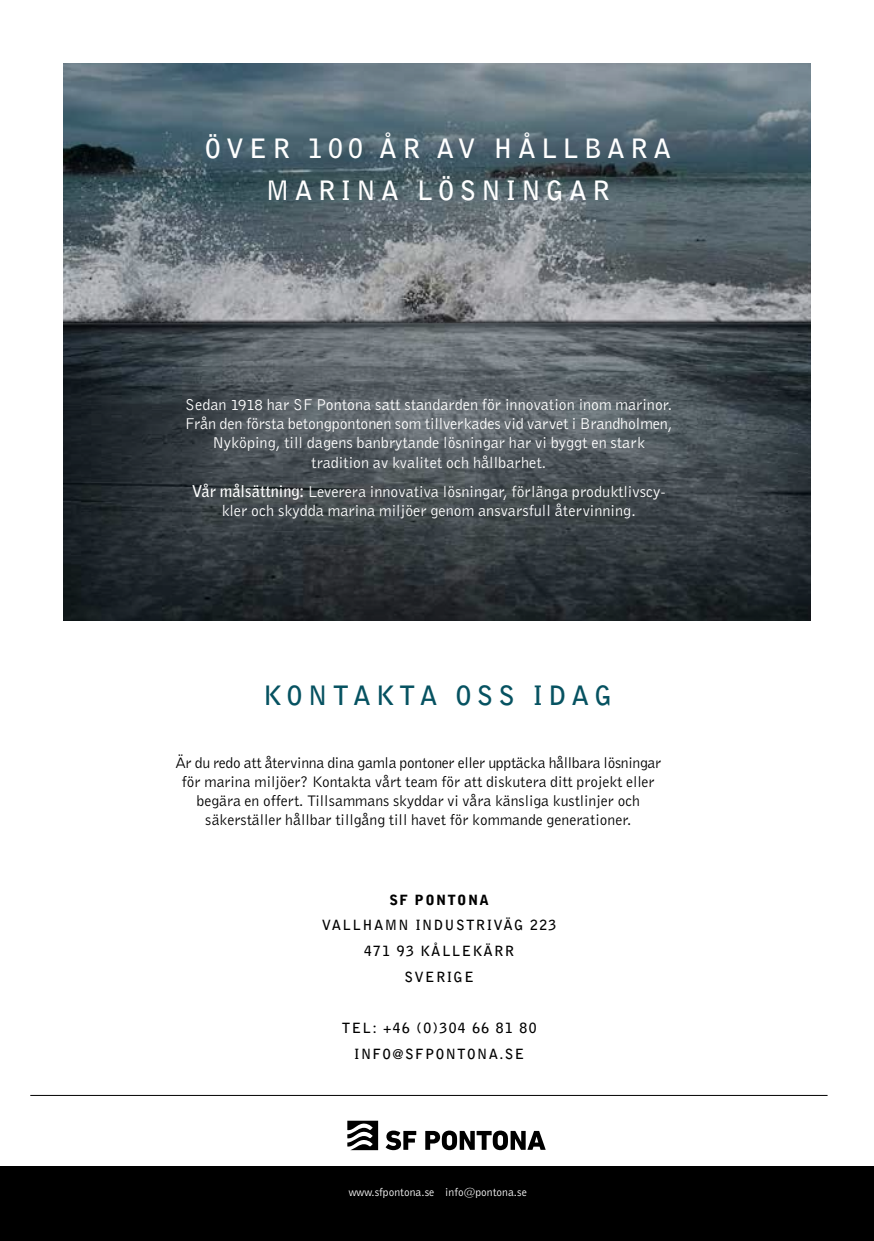
<style>
.page{position:relative;width:874px;height:1241px;background:#fff}
.page>*{position:absolute;margin:0;border:0;box-sizing:border-box;transform-origin:0 0}
.t1{font:700 26.6px/42.2px "Bell Gothic Std";letter-spacing:.2em;color:#fff;text-align:center}
.t2{font:700 26.6px "Bell Gothic Std";letter-spacing:.2em;color:#065261}
.t3{font:16.28px/19.4px "Bell Gothic";color:#fff;text-align:center}
.t4{font:15.75px/18.9px "Bell Gothic";color:#000;text-align:center}
.t5{font:700 14px/25.6px "Bell Gothic Std";letter-spacing:.1em;color:#000;text-align:center}
.t6{font:900 14px "Bell Gothic Std";letter-spacing:.1em;color:#000}
.t7{font:11.72px "Bell Gothic";color:#fff}
.s1{font-weight:700}
</style>
<div class="page">
<img style="left:63px;top:63px;width:747px;height:557px">
<hr style="left:30px;top:1094px;width:797px;height:1px;background:#000">
<svg style="left:385px;top:1130px;width:31px;height:19px"></svg>
<svg style="left:425px;top:1130px;width:120px;height:19px"></svg>
<svg style="left:347px;top:1120px;width:31px;height:29px"></svg>
<div style="left:0;top:1166px;width:873px;height:74px;background:#000"></div>
<h1 class="t1" style="left:204px;top:127px;width:467px">ÖVER 100 ÅR AV HÅLLBARA<br>MARINA LÖSNINGAR</h1>
<p class="t3" style="left:185px;top:394px;width:488px">Sedan 1918 har SF Pontona satt standarden för innovation inom marinor.<br>Från den första betongpontonen som tillverkades vid varvet i Brandholmen, Nyköping, till dagens banbrytande lösningar har vi byggt en stark tradition av kvalitet och hållbarhet.</p>
<p class="t3" style="left:192px;top:481px;width:475px"><span class="s1">Vår målsättning:</span> Leverera innovativa lösningar, förlänga produktlivscy&shy;kler och skydda marina miljöer genom ansvarsfull återvinning.</p>
<h1 class="t2" style="left:263px;top:679px;width:350px">KONTAKTA OSS IDAG</h1>
<p class="t4" style="left:175px;top:753px;width:487px">Är du redo att återvinna dina gamla pontoner eller upptäcka hållbara lösningar för marina miljöer? Kontakta vårt team för att diskutera ditt projekt eller begära en offert. Tillsammans skyddar vi våra känsliga kustlinjer och säkerställer hållbar tillgång till havet för kommande generationer.</p>
<p class="t6" style="left:389px;top:891px;width:101px">SF PONTONA</p>
<p class="t5" style="left:322px;top:912px;width:236px">VALLHAMN INDUSTRIVÄG 223<br>471 93 KÅLLEKÄRR<br>SVERIGE</p>
<p class="t5" style="left:341px;top:1014px;width:196px">TEL: +46 (0)304 66 81 80<br>INFO@SFPONTONA.SE</p>
<p class="t7" style="left:349px;top:1184px;width:179px">www.sfpontona.se info@pontona.se</p>
</div>
